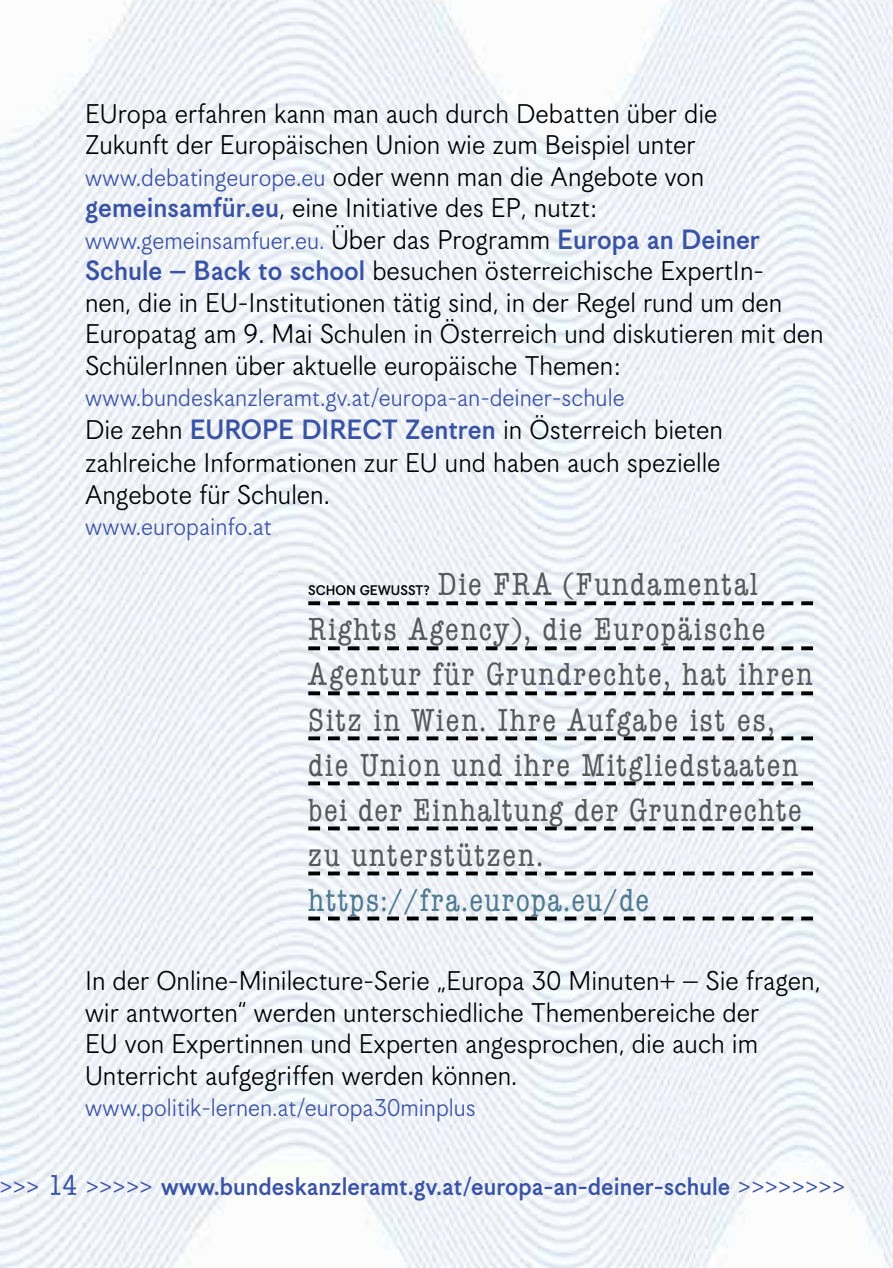
<style>
.page{position:relative;width:893px;height:1268px;background:#fff}
.page>*{position:absolute;margin:0;border:0;box-sizing:border-box;transform-origin:0 0}
.t1{font:condensed 33px/45px "American Typewriter";letter-spacing:.05em;color:#58595b}
.t2{font:condensed 33px "American Typewriter";letter-spacing:.04em;color:#4f7b91}
.t3{font:30px/31.5px "Korpus Grotesk A";color:#000}
.t4{font:27px "Korpus Grotesk A";color:#3a54a5}
.t5{font:27px "Korpus Grotesk D";color:#3a54a5}
.s1{font-size:27px;color:#3a54a5}
.s2{font-family:"Korpus Grotesk D";color:#3a54a5}
.s3{font-size:30px;color:#000}
.s4{font-family:"Korpus Grotesk D";font-size:30px}
.s5{font-family:"Korpus Grotesk D";font-stretch:normal;font-size:15px;color:#000}
.s6{font-family:"American Typewriter";font-stretch:condensed;font-size:24px}
.s7{font-family:"American Typewriter";font-stretch:condensed;font-size:30px}
</style>
<div class="page">
<img style="left:0;top:0;width:893px;height:1267px">
<svg style="left:308px;top:601px;width:505px;height:4px"></svg>
<svg style="left:308px;top:646px;width:505px;height:4px"></svg>
<svg style="left:308px;top:691px;width:505px;height:4px"></svg>
<svg style="left:308px;top:736px;width:505px;height:4px"></svg>
<svg style="left:308px;top:781px;width:505px;height:4px"></svg>
<svg style="left:308px;top:826px;width:505px;height:4px"></svg>
<svg style="left:308px;top:871px;width:505px;height:4px"></svg>
<svg style="left:308px;top:916px;width:505px;height:4px"></svg>
<p class="t3" style="left:85px;top:97px;width:634px">EUropa erfahren kann man auch durch Debatten über die Zukunft der Europäischen Union wie zum Beispiel unter <span class="s1">www.debatingeurope.eu</span> oder wenn man die Angebote von <span class="s2">gemeinsamfür.eu</span>, eine Initiative des EP, nutzt:</p>
<p class="t4" style="left:85px;top:225px;width:676px">www.gemeinsamfuer.eu. <span class="s3">Über das Programm</span> <span class="s4">Europa an Deiner</span></p>
<p class="t3" style="left:85px;top:255px;width:740px"><span class="s2">Schule – Back to school</span> besuchen österreichische ExpertIn-<br>nen, die in EU-Institutionen tätig sind, in der Regel rund um den Europatag am 9. Mai Schulen in Österreich und diskutieren mit den SchülerInnen über aktuelle europäische Themen:</p>
<p class="t4" style="left:85px;top:383px;width:541px">www.bundeskanzleramt.gv.at/europa-an-deiner-schule</p>
<p class="t3" style="left:85px;top:413px;width:639px;line-height:32.4px;text-align:justify">Die zehn <span class="s2">EUROPE DIRECT Zentren</span> in Österreich bieten zahlreiche Informationen zur EU und haben auch spezielle Angebote für Schulen.</p>
<p class="t4" style="left:85px;top:512px;width:188px">www.europainfo.at</p>
<p class="t1" style="left:308px;top:561px;width:506px"><span class="s5">SCHON GEWUSST?</span> Die FRA (Fundamental<br>Rights Agency), die Europäische<br>Agentur für Grundrechte, hat ihren<br>Sitz in Wien. Ihre Aufgabe ist es, die Union und ihre Mitgliedstaaten bei der Einhaltung der Grundrechte zu unterstützen.</p>
<p class="t2" style="left:308px;top:874px;width:342px">https://fra.europa.eu/de</p>
<p class="t3" style="left:85px;top:964px;width:737px">In der Online-Minilecture-Serie „Europa 30 Minuten+ – Sie fragen, wir antworten“ werden unterschiedliche Themenbereiche der<br>EU von Expertinnen und Experten angesprochen, die auch im Unterricht aufgegriffen werden können.</p>
<p class="t4" style="left:85px;top:1092px;width:392px">www.politik-lernen.at/europa30minplus</p>
<p class="t5" style="left:0;top:1170px;width:846px"><span class="s6">&gt;&gt;&gt;</span> <span class="s7">14</span> <span class="s6">&gt;&gt;&gt;&gt;&gt;</span> www.bundeskanzleramt.gv.at/europa-an-deiner-schule <span class="s6">&gt;&gt;&gt;&gt;&gt;&gt;&gt;&gt;</span></p>
</div>
